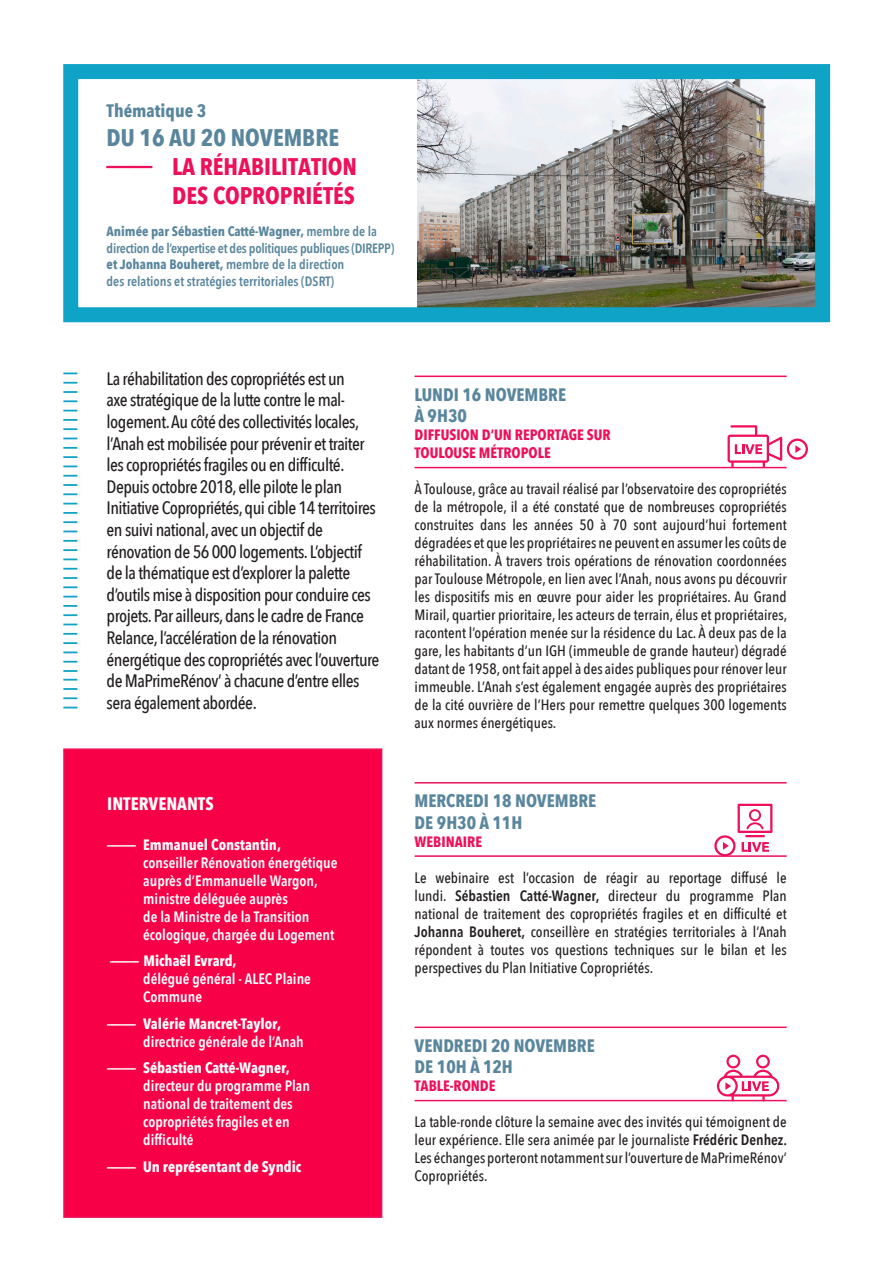
<style>
.page{position:relative;width:893px;height:1263px;background:#fff}
.page>*{position:absolute;margin:0;border:0;box-sizing:border-box;transform-origin:0 0}
.t1{font:700 24px/28.8px "Avenir Next Condensed";color:#ee1059}
.t2{font:700 24px "Avenir Next Condensed";color:#59869d}
.t3{font:500 18px/21.6px "Avenir Next Condensed";letter-spacing:-.03em;color:#231f20}
.t4{font:700 18px/21.6px "Avenir Next Condensed";color:#59869d}
.t5{font:700 18px "Avenir Next Condensed";color:#fff}
.t6{font:500 15px/18px "Avenir Next Condensed";color:#231f20;text-align:justify}
.t7{font:600 15px/18px "Avenir Next Condensed";color:#fff}
.t8{font:700 15px "Avenir Next Condensed";color:#fff}
.t9{font:700 15px/18px "Avenir Next Condensed";color:#ee1059}
.t10{font:600 13.5px/16.5px "Avenir Next Condensed";letter-spacing:-.005em;color:#59869d}
.s1{font-style:inherit}
.s2{font-weight:700}
.s3{font-weight:600}
</style>
<div class="page">
<div style="left:64px;top:749px;width:318px;height:468px;background:#f70048"></div>
<div style="left:63px;top:748px;width:319px;height:470px;border:2px solid #ee1059"></div>
<hr style="left:415px;top:376px;width:372px;height:1px;background:#ee1059">
<hr style="left:415px;top:467px;width:372px;height:1px;background:#ee1059">
<hr style="left:415px;top:782px;width:372px;height:1px;background:#ee1059">
<hr style="left:415px;top:855px;width:372px;height:2px;background:#ee1059">
<hr style="left:415px;top:1026px;width:372px;height:2px;background:#ee1059">
<hr style="left:415px;top:1100px;width:372px;height:1px;background:#ee1059">
<svg style="left:63px;top:64px;width:768px;height:259px"></svg>
<svg style="left:727px;top:425px;width:81px;height:42px"></svg>
<svg style="left:717px;top:1055px;width:62px;height:45px"></svg>
<svg style="left:714px;top:804px;width:58px;height:52px"></svg>
<svg style="left:63px;top:382px;width:14px;height:2px"></svg>
<svg style="left:63px;top:391px;width:14px;height:2px"></svg>
<svg style="left:63px;top:400px;width:14px;height:2px"></svg>
<svg style="left:63px;top:419px;width:14px;height:2px"></svg>
<svg style="left:63px;top:428px;width:14px;height:2px"></svg>
<svg style="left:63px;top:438px;width:14px;height:1px"></svg>
<svg style="left:63px;top:410px;width:14px;height:1px"></svg>
<svg style="left:63px;top:372px;width:14px;height:2px"></svg>
<svg style="left:63px;top:447px;width:14px;height:2px"></svg>
<svg style="left:63px;top:456px;width:14px;height:2px"></svg>
<svg style="left:63px;top:475px;width:14px;height:2px"></svg>
<svg style="left:63px;top:484px;width:14px;height:2px"></svg>
<svg style="left:63px;top:493px;width:14px;height:2px"></svg>
<svg style="left:63px;top:512px;width:14px;height:2px"></svg>
<svg style="left:63px;top:521px;width:14px;height:2px"></svg>
<svg style="left:63px;top:531px;width:14px;height:1px"></svg>
<svg style="left:63px;top:503px;width:14px;height:1px"></svg>
<svg style="left:63px;top:465px;width:14px;height:2px"></svg>
<svg style="left:63px;top:540px;width:14px;height:2px"></svg>
<svg style="left:63px;top:549px;width:14px;height:2px"></svg>
<svg style="left:63px;top:568px;width:14px;height:2px"></svg>
<svg style="left:63px;top:577px;width:14px;height:2px"></svg>
<svg style="left:63px;top:586px;width:14px;height:2px"></svg>
<svg style="left:63px;top:605px;width:14px;height:2px"></svg>
<svg style="left:63px;top:614px;width:14px;height:2px"></svg>
<svg style="left:63px;top:624px;width:14px;height:1px"></svg>
<svg style="left:63px;top:596px;width:14px;height:1px"></svg>
<svg style="left:63px;top:558px;width:14px;height:2px"></svg>
<svg style="left:63px;top:633px;width:14px;height:2px"></svg>
<svg style="left:63px;top:642px;width:14px;height:2px"></svg>
<svg style="left:63px;top:661px;width:14px;height:2px"></svg>
<svg style="left:63px;top:670px;width:14px;height:2px"></svg>
<svg style="left:63px;top:651px;width:14px;height:2px"></svg>
<svg style="left:63px;top:679px;width:14px;height:1px"></svg>
<svg style="left:63px;top:688px;width:14px;height:2px"></svg>
<svg style="left:63px;top:707px;width:14px;height:1px"></svg>
<svg style="left:63px;top:697px;width:14px;height:2px"></svg>
<p class="t4" style="left:107px;top:100px;width:101px">Thématique 3</p>
<h1 class="t2" style="left:107px;top:123px;width:234px">DU 16 AU 20 NOVEMBRE</h1>
<h1 class="t1" style="left:107px;top:141px;width:47px">____</h1>
<h1 class="t1" style="left:172px;top:152px;width:186px">LA RÉ<span class="s1">HABILIT</span>ATION<br>DES COPROPRIÉTÉS</h1>
<p class="t10" style="left:107px;top:223px;width:289px"><span class="s2">Animée par Sébastien Catté-Wagner,</span> membre de la direction de l’expertise et des politiques publiques (DIREPP) <span class="s2">et Johanna Bouheret,</span> membre de la direction<br>des relations et stratégies territoriales (DSRT)</p>
<p class="t3" style="left:107px;top:368px;width:274px">La réhabilitation des copropriétés est un<br>axe stratégique de la lutte contre le mal&shy;logement. Au côté des collectivités locales, l’Anah est mobilisée pour prévenir et traiter les copropriétés fragiles ou en difficulté.<br>Depuis octobre 2018, elle pilote le plan Initiative Copropriétés, qui cible 14 territoires en suivi national, avec un objectif de rénovation de 56 000 logements. L’objectif de la thématique est d’explorer la palette d’outils mise à disposition pour conduire ces projets. Par ailleurs, dans le cadre de France Relance, l’accélération de la rénovation énergétique des copropriétés avec l’ouverture de MaPrimeRénov’ à chacune d’entre elles sera également abordée.</p>
<p class="t5" style="left:107px;top:793px;width:108px">INTERVENANTS</p>
<p class="t8" style="left:107px;top:835px;width:175px">____ Emmanuel Constantin,</p>
<p class="t7" style="left:143px;top:853px;width:196px">conseiller Rénovation énergétique auprès d’Emmanuelle Wargon, ministre déléguée auprès<br>de la Ministre de la Transition écologique, chargée du Logement</p>
<p class="t8" style="left:110px;top:952px;width:128px">____ Michaël Evrard,</p>
<p class="t7" style="left:143px;top:969px;width:169px">délégué général - ALEC Plaine<br>Commune</p>
<p class="t8" style="left:107px;top:1014px;width:175px">____ Valérie Mancret-Taylor,</p>
<p class="t7" style="left:143px;top:1032px;width:162px">directrice générale de l’Anah</p>
<p class="t8" style="left:107px;top:1059px;width:184px">____ Sébastien Catté-Wagner,</p>
<p class="t7" style="left:143px;top:1076px;width:168px">directeur du programme Plan national de traitement des copropriétés fragiles et en difficulté</p>
<p class="t8" style="left:107px;top:1157px;width:196px">____ Un représentant de Syndic</p>
<p class="t4" style="left:415px;top:383px;width:153px">LUNDI 16 NOVEMBRE<br>À 9H30</p>
<p class="t9" style="left:415px;top:426px;width:198px">DIFFUSION D’UN REPORTAGE SUR<br>TOULOUSE MÉTROPOLE</p>
<p class="t6" style="left:415px;top:480px;width:374px">À Toulouse, grâce au travail réalisé par l’observatoire des copropriétés de la métropole, il a été constaté que de nombreuses copropriétés construites dans les années 50 à 70 sont aujourd’hui fortement dégradées et que les propriétaires ne peuvent en assumer les coûts de réhabilitation. À travers trois opérations de rénovation coordonnées par Toulouse Métropole, en lien avec l’Anah, nous avons pu découvrir les dispositifs mis en œuvre pour aider les propriétaires. Au Grand Mirail, quartier prioritaire, les acteurs de terrain, élus et propriétaires, racontent l’opération menée sur la résidence du Lac. À deux pas de la gare, les habitants d’un IGH (immeuble de grande hauteur) dégradé datant de 1958, ont fait appel à des aides publiques pour rénover leur immeuble. L’Anah s’est également engagée auprès des propriétaires de la cité ouvrière de l’Hers pour remettre quelques 300 logements aux normes énergétiques.</p>
<p class="t4" style="left:415px;top:790px;width:183px">MERCREDI 18 NOVEMBRE<br>DE 9H30 À 11H</p>
<p class="t9" style="left:415px;top:832px;width:69px">WEBINAIRE</p>
<p class="t6" style="left:415px;top:868px;width:374px">Le webinaire est l’occasion de réagir au reportage diffusé le lundi. <span class="s3">Sébastien Catté-Wagner,</span> directeur du programme Plan national de traitement des copropriétés fragiles et en difficulté et <span class="s3">Johanna Bouheret,</span> conseillère en stratégies territoriales à l’Anah répondent à toutes vos questions techniques sur le bilan et les perspectives du Plan Initiative Copropriétés.</p>
<p class="t4" style="left:415px;top:1034px;width:182px">VENDREDI 20 NOVEMBRE<br>DE 10H À 12H</p>
<p class="t9" style="left:415px;top:1077px;width:82px">TABLE-RONDE</p>
<p class="t6" style="left:415px;top:1113px;width:374px">La table-ronde clôture la semaine avec des invités qui témoignent de leur expérience. Elle sera animée par le journaliste <span class="s3">Frédéric Denhez.<br></span>Les échanges porteront notamment sur l’ouverture de MaPrimeRénov’ Copropriétés.</p>
</div>
